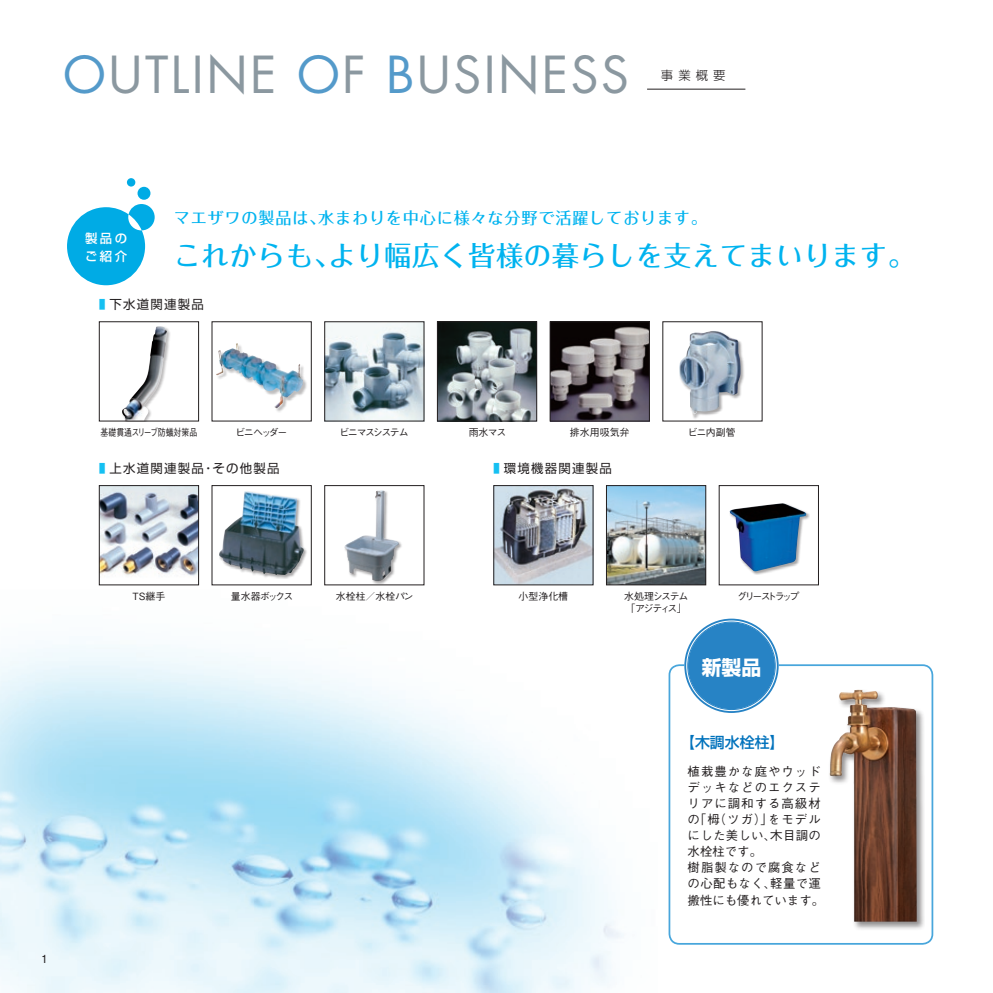
<style>
.page{position:relative;width:993px;height:993px;background:#fff}
.page>*{position:absolute;margin:0;border:0;box-sizing:border-box;transform-origin:0 0}
.t1{font:49.52px "Futura";letter-spacing:.05em;color:#8b98a0}
.t2{font:500 27.3px "Folk Pro";letter-spacing:.025em;color:#00b3ef}
.t3{font:700 19.78px "Shin Go Pr 5";color:#fff}
.t4{font:500 16.1px "Folk Pro";letter-spacing:.05em;color:#00b3ef}
.t5{font:500 14.88px "Shin Go Pr 5";color:#0072bc}
.t6{font:500 12.42px/16.1px "Gothic BBB Pr 5";letter-spacing:.08em;color:#231f20}
.t7{font:12.42px "Shin Go Pr 5";letter-spacing:.1em;color:#231f20}
.t8{font:500 12.42px/17.7px "Shin Go Pr 5";letter-spacing:.2em;color:#fff}
.t9{font:300 12.42px "Shin Go Pr 5";color:#231f20}
.t10{font:500 11.2px "Gothic BBB Pr 5";color:#231f20}
.t11{font:500 9.97px "Gothic BBB Pr 5";letter-spacing:-.08em;color:#231f20}
.t12{font:500 9.97px "Gothic BBB Pr 5";color:#231f20;scale:.8 1}
.t13{font:500 9.97px "Gothic BBB Pr 5";letter-spacing:-.225em;color:#231f20}
.t14{font:500 9.97px "Gothic BBB Pr 5";letter-spacing:-.14em;color:#231f20}
.t15{font:500 9.97px "Gothic BBB Pr 5";letter-spacing:-.105em;color:#231f20}
.t16{font:500 9.97px "Gothic BBB Pr 5";letter-spacing:-.12em;color:#231f20}
.s1{color:#549aca}
.s2{color:#15c0f2}
</style>
<div class="page">
<img style="left:0;top:88px;width:934px;height:904px">
<div style="left:668px;top:664px;width:264px;height:280px;border:2px solid #48a6dc;border-radius:10px"></div>
<hr style="left:647px;top:89px;width:98px;height:1px;background:#231f20">
<div style="left:686px;top:620px;width:90px;height:90px;background:#2783c5;border-radius:50%"></div>
<div style="left:684px;top:618px;width:94px;height:94px;border:2px solid #2783c5;border-radius:50%"></div>
<svg style="left:437px;top:321px;width:100px;height:100px;background:#737c7f"></svg>
<svg style="left:549px;top:321px;width:100px;height:100px;background:#645e62"></svg>
<img style="left:99px;top:485px;width:100px;height:100px">
<svg style="left:211px;top:321px;width:100px;height:100px"></svg>
<img style="left:211px;top:485px;width:100px;height:100px">
<svg style="left:99px;top:321px;width:100px;height:100px"></svg>
<svg style="left:493px;top:485px;width:100px;height:100px;background:#9aa0a9"></svg>
<svg style="left:718px;top:485px;width:100px;height:100px"></svg>
<img style="left:606px;top:485px;width:100px;height:100px">
<svg style="left:662px;top:321px;width:100px;height:100px"></svg>
<svg style="left:324px;top:321px;width:100px;height:100px"></svg>
<svg style="left:324px;top:485px;width:100px;height:100px"></svg>
<svg style="left:67px;top:204px;width:88px;height:81px"></svg>
<div style="left:137px;top:187px;width:13px;height:13px;background:#00abe5;border-radius:50%"></div>
<div style="left:127px;top:178px;width:8px;height:8px;background:#00abe5;border-radius:50%"></div>
<div style="left:827px;top:688px;width:97px;height:241px;background:#231f20;opacity:.5"></div>
<img style="left:834px;top:689px;width:22px;height:54px">
<h1 class="t1" style="left:63px;top:41px;width:567px"><span class="s1">O</span>UTLINE <span class="s1">O</span>F <span class="s1">B</span>USINESS</h1>
<p class="t9" style="left:660px;top:65px;width:66px">事業概要</p>
<p class="t8" style="left:85px;top:228px;width:44px">製品のご紹介</p>
<p class="t4" style="left:174px;top:204px;width:534px">マエザワの製品は、水まわりを中心に様々な分野で活躍しております。</p>
<h2 class="t2" style="left:174px;top:232px;width:742px">これからも、より幅広く皆様の暮らしを支えてまいります。</h2>
<p class="t7" style="left:99px;top:294px;width:106px"><span class="s2">■</span> 下水道関連製品</p>
<p class="t12" style="left:100px;top:424px;width:123px">基礎貫通スリーブ防蟻対策品</p>
<p class="t11" style="left:235px;top:424px;width:54px">ビニヘッダー</p>
<p class="t11" style="left:468px;top:424px;width:39px">雨水マス</p>
<p class="t11" style="left:569px;top:424px;width:61px">排水用吸気弁</p>
<p class="t14" style="left:339px;top:424px;width:71px">ビニマスシステム</p>
<p class="t11" style="left:687px;top:424px;width:49px">ビニ内副管</p>
<p class="t7" style="left:99px;top:458px;width:182px"><span class="s2">■</span> 上水道関連製品・その他製品</p>
<p class="t7" style="left:493px;top:458px;width:120px"><span class="s2">■</span> 環境機器関連製品</p>
<p class="t11" style="left:132px;top:587px;width:34px">TS継手</p>
<p class="t15" style="left:231px;top:587px;width:64px">量水器ボックス</p>
<p class="t11" style="left:336px;top:587px;width:79px">水栓柱／水栓パン</p>
<p class="t10" style="left:41px;top:949px;width:9px">1</p>
<p class="t11" style="left:518px;top:587px;width:51px">小型浄化槽</p>
<p class="t16" style="left:624px;top:587px;width:66px">水処理システム</p>
<p class="t13" style="left:736px;top:587px;width:64px">グリーストラップ</p>
<p class="t11" style="left:625px;top:600px;width:63px">「アジティス」</p>
<h3 class="t3" style="left:701px;top:651px;width:61px">新製品</h3>
<p class="t5" style="left:680px;top:729px;width:106px">【木調水栓柱】</p>
<p class="t6" style="left:687px;top:761px;width:138px">植栽豊かな庭やウッドデッキなどのエクステリアに調和する高級材の「栂（ツガ）」をモデルにした美しい、木目調の水栓柱です。<br>樹脂製なので腐食などの心配もなく、軽量で運搬性にも優れています。</p>
</div>
